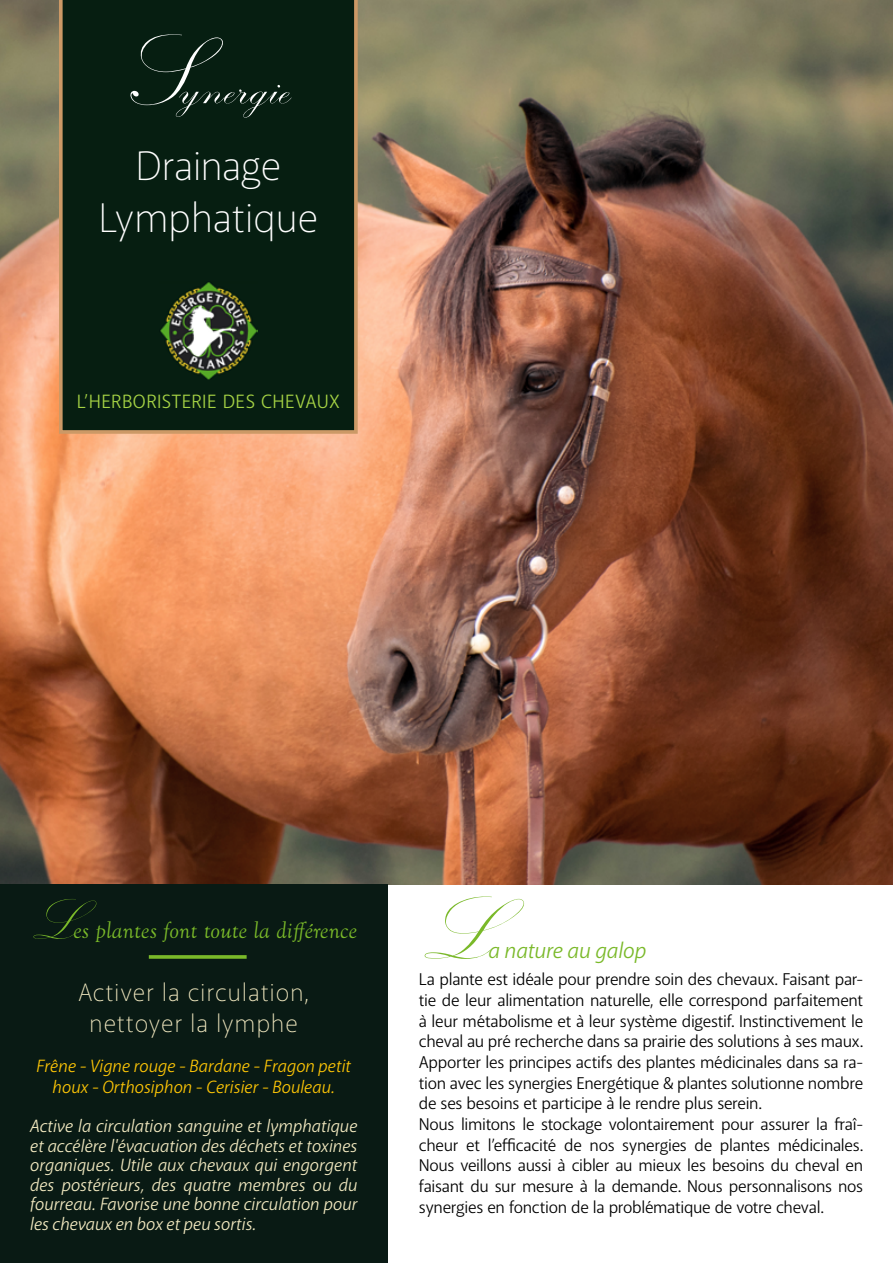
<style>
.page{position:relative;width:893px;height:1263px;background:#fff}
.page>*{position:absolute;margin:0;border:0;box-sizing:border-box;transform-origin:0 0}
.t1{font:90px "Kunstler Script";color:#7ab929}
.t2{font:italic 60px "Kunstler Script";color:#fff}
.t3{font:57.6px "Kunstler Script";color:#7ab929}
.t4{font:200 42px/52.5px "Akagi Pro";letter-spacing:-.01em;color:#fff;text-align:center}
.t5{font:200 25.5px/31.5px "Akagi Pro";letter-spacing:.03em;color:#f3eac1;text-align:center}
.t6{font:italic 24.3px "Goudy Old Sty";letter-spacing:.01em;color:#7ab929}
.t7{font:italic 22.5px "Akagi Pro";letter-spacing:-.01em;color:#7ab929}
.t8{font:19.5px "Akagi Pro";letter-spacing:.025em;color:#a5d244}
.t9{font:italic 18px/19.5px "Akagi Pro";letter-spacing:-.005em;color:#f3eac1;text-align:justify}
.t10{font:italic 18px/21.6px "Akagi Pro";letter-spacing:-.005em;color:#fdc506;text-align:center}
.t11{font:17.25px/20.7px "Akagi Pro";letter-spacing:-.02em;color:#000}
.s1{font-size:103.5px}
</style>
<div class="page">
<img style="left:0;top:0;width:893px;height:884px">
<div style="left:0;top:884px;width:387px;height:379px;background:#091a14"></div>
<svg style="left:59px;top:0;width:299px;height:434px;background:#112516"></svg>
<svg style="left:149px;top:955px;width:98px;height:4px"></svg>
<h2 class="t2" style="left:125px;top:54px;width:189px"><span class="s1">S</span>ynergie</h2>
<h3 class="t4" style="left:99px;top:140px;width:221px">Drainage<br>Lymphatique</h3>
<p class="t8" style="left:77px;top:390px;width:265px">L’HERBORISTERIE DES CHEVAUX</p>
<h3 class="t3" style="left:30px;top:891px;width:45px">L</h3>
<h3 class="t6" style="left:73px;top:917px;width:285px">es plantes font toute la différence</h3>
<h3 class="t5" style="left:78px;top:977px;width:232px">Activer la circulation, nettoyer la lymphe</h3>
<p class="t10" style="left:36px;top:1055px;width:316px">Frêne - Vigne rouge - Bardane - Fragon petit houx - Orthosiphon - Cerisier - Bouleau.</p>
<p class="t9" style="left:30px;top:1117px;width:329px">Active la circulation sanguine et lymphatique et accélère l'évacuation des déchets et toxines organiques. Utile aux chevaux qui engorgent des postérieurs, des quatre membres ou du fourreau. Favorise une bonne circulation pour les chevaux en box et peu sortis.</p>
<h1 class="t1" style="left:419px;top:884px;width:70px">L</h1>
<h3 class="t7" style="left:488px;top:937px;width:160px">a nature au galop</h3>
<p class="t11" style="left:419px;top:969px;width:446px">La plante est idéale pour prendre soin des chevaux. Faisant par&shy;tie de leur alimentation naturelle, elle correspond parfaitement à leur métabolisme et à leur système digestif. Instinctivement le cheval au pré recherche dans sa prairie des solutions à ses maux.<br>Apporter les principes actifs des plantes médicinales dans sa ra&shy;tion avec les synergies Energétique &amp; plantes solutionne nombre de ses besoins et participe à le rendre plus serein.<br>Nous limitons le stockage volontairement pour assurer la fraî&shy;cheur et l’efficacité de nos synergies de plantes médicinales.<br>Nous veillons aussi à cibler au mieux les besoins du cheval en faisant du sur mesure à la demande. Nous personnalisons nos synergies en fonction de la problématique de votre cheval.</p>
</div>
